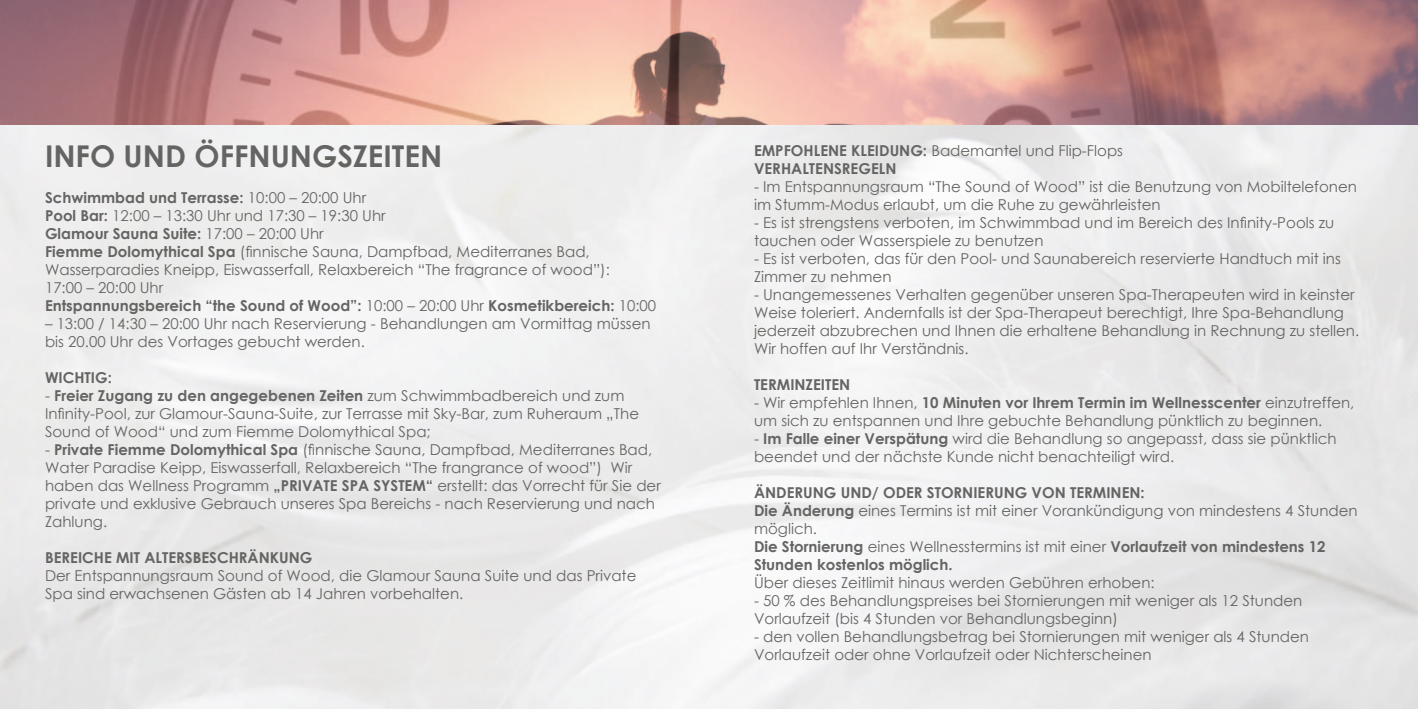
<style>
.page{position:relative;width:1418px;height:709px;background:#fff}
.page>*{position:absolute;margin:0;border:0;box-sizing:border-box;transform-origin:0 0}
.t1{font:700 30px "Century Gothic";color:#646463}
.t2{font:15px/18px "Century Gothic";color:#646463}
.t3{font:700 15px/18px "Century Gothic";color:#646463}
.s1{font-weight:700}
.s2{font-weight:400}
</style>
<div class="page">
<img style="left:0;top:0;width:1417px;height:125px">
<h1 class="t1" style="left:45px;top:144px;width:399px">INFO UND ÖFFNUNGSZEITEN</h1>
<p class="t2" style="left:45px;top:188px;width:612px"><span class="s1">Schwimmbad und Terrasse:</span> 10:00 – 20:00 Uhr<br><span class="s1">Pool Bar:</span> 12:00 – 13:30 Uhr und 17:30 – 19:30 Uhr<br><span class="s1">Glamour Sauna Suite:</span> 17:00 – 20:00 Uhr<br><span class="s1">Fiemme Dolomythical Spa</span> (昀椀nnische Sauna, Dampfbad, Mediterranes Bad, Wasserparadies Kneipp, Eiswasserfall, Relaxbereich “The fragrance of wood”):<br>17:00 – 20:00 Uhr<br><span class="s1">Entspannungsbereich “the Sound of Wood”:</span> 10:00 – 20:00 Uhr <span class="s1">Kosmetikbereich:</span> 10:00</p>
<p class="t2" style="left:45px;top:314px;width:607px">– 13:00 / 14:30 – 20:00 Uhr nach Reservierung - Behandlungen am Vormittag müssen bis 20.00 Uhr des Vortages gebucht werden.</p>
<p class="t3" style="left:45px;top:370px;width:68px">WICHTIG:</p>
<p class="t2" style="left:45px;top:388px;width:595px">- <span class="s1">Freier Zugang zu den angegebenen Zeiten</span> zum Schwimmbadbereich und zum<br>In昀椀nity-Pool, zur Glamour-Sauna-Suite, zur Terrasse mit Sky-Bar, zum Ruheraum „The<br>Sound of Wood“ und zum Fiemme Dolomythical Spa;</p>
<p class="t2" style="left:45px;top:442px;width:617px">- <span class="s1">Private Fiemme Dolomythical Spa</span> (昀椀nnische Sauna, Dampfbad, Mediterranes Bad, Water Paradise Keipp, Eiswasserfall, Relaxbereich “The frangrance of wood”) Wir haben das Wellness Programm <span class="s1">„PRIVATE SPA SYSTEM“</span> erstellt: das Vorrecht für Sie der private und exklusive Gebrauch unseres Spa Bereichs - nach Reservierung und nach Zahlung.</p>
<p class="t3" style="left:45px;top:550px;width:269px">BEREICHE MIT ALTERSBESCHRÄNKUNG</p>
<p class="t2" style="left:45px;top:566px;width:593px">Der Entspannungsraum Sound of Wood, die Glamour Sauna Suite und das Private<br>Spa sind erwachsenen Gästen ab 14 Jahren vorbehalten.</p>
<p class="t3" style="left:754px;top:142px;width:370px">EMPFOHLENE KLEIDUNG: <span class="s2">Bademantel und Flip-Flops<br></span>VERHALTENSREGELN</p>
<p class="t2" style="left:754px;top:177px;width:604px">- Im Entspannungsraum “The Sound of Wood” ist die Benutzung von Mobiltelefonen im Stumm-Modus erlaubt, um die Ruhe zu gewährleisten</p>
<p class="t2" style="left:754px;top:213px;width:582px">- Es ist strengstens verboten, im Schwimmbad und im Bereich des In昀椀nity-Pools zu tauchen oder Wasserspiele zu benutzen</p>
<p class="t2" style="left:754px;top:249px;width:588px">- Es ist verboten, das für den Pool- und Saunabereich reservierte Handtuch mit ins<br>Zimmer zu nehmen</p>
<p class="t2" style="left:754px;top:285px;width:606px">- Unangemessenes Verhalten gegenüber unseren Spa-Therapeuten wird in keinster Weise toleriert. Andernfalls ist der Spa-Therapeut berechtigt, Ihre Spa-Behandlung jederzeit abzubrechen und Ihnen die erhaltene Behandlung in Rechnung zu stellen.<br>Wir hoffen auf Ihr Verständnis.</p>
<p class="t3" style="left:754px;top:376px;width:98px">TERMINZEITEN</p>
<p class="t2" style="left:754px;top:394px;width:602px">- Wir empfehlen Ihnen, <span class="s1">10 Minuten vor Ihrem Termin im Wellnesscenter</span> einzutreffen, um sich zu entspannen und Ihre gebuchte Behandlung pünktlich zu beginnen.</p>
<p class="t2" style="left:754px;top:430px;width:584px">- <span class="s1">Im Falle einer Verspätung</span> wird die Behandlung so angepasst, dass sie pünktlich beendet und der nächste Kunde nicht benachteiligt wird.</p>
<p class="t3" style="left:754px;top:484px;width:605px">ÄNDERUNG UND/ ODER STORNIERUNG VON TERMINEN:<br>Die Änderung <span class="s2">eines Termins ist mit einer Vorankündigung von mindestens 4 Stunden möglich.<br></span>Die Stornierung <span class="s2">eines Wellnesstermins ist mit einer</span> Vorlaufzeit von mindestens 12<br>Stunden kostenlos möglich.</p>
<p class="t2" style="left:754px;top:573px;width:402px">Über dieses Zeitlimit hinaus werden Gebühren erhoben:</p>
<p class="t2" style="left:754px;top:591px;width:550px">- 50 % des Behandlungspreises bei Stornierungen mit weniger als 12 Stunden<br>Vorlaufzeit (bis 4 Stunden vor Behandlungsbeginn)</p>
<p class="t2" style="left:754px;top:627px;width:556px">- den vollen Behandlungsbetrag bei Stornierungen mit weniger als 4 Stunden<br>Vorlaufzeit oder ohne Vorlaufzeit oder Nichterscheinen</p>
</div>
